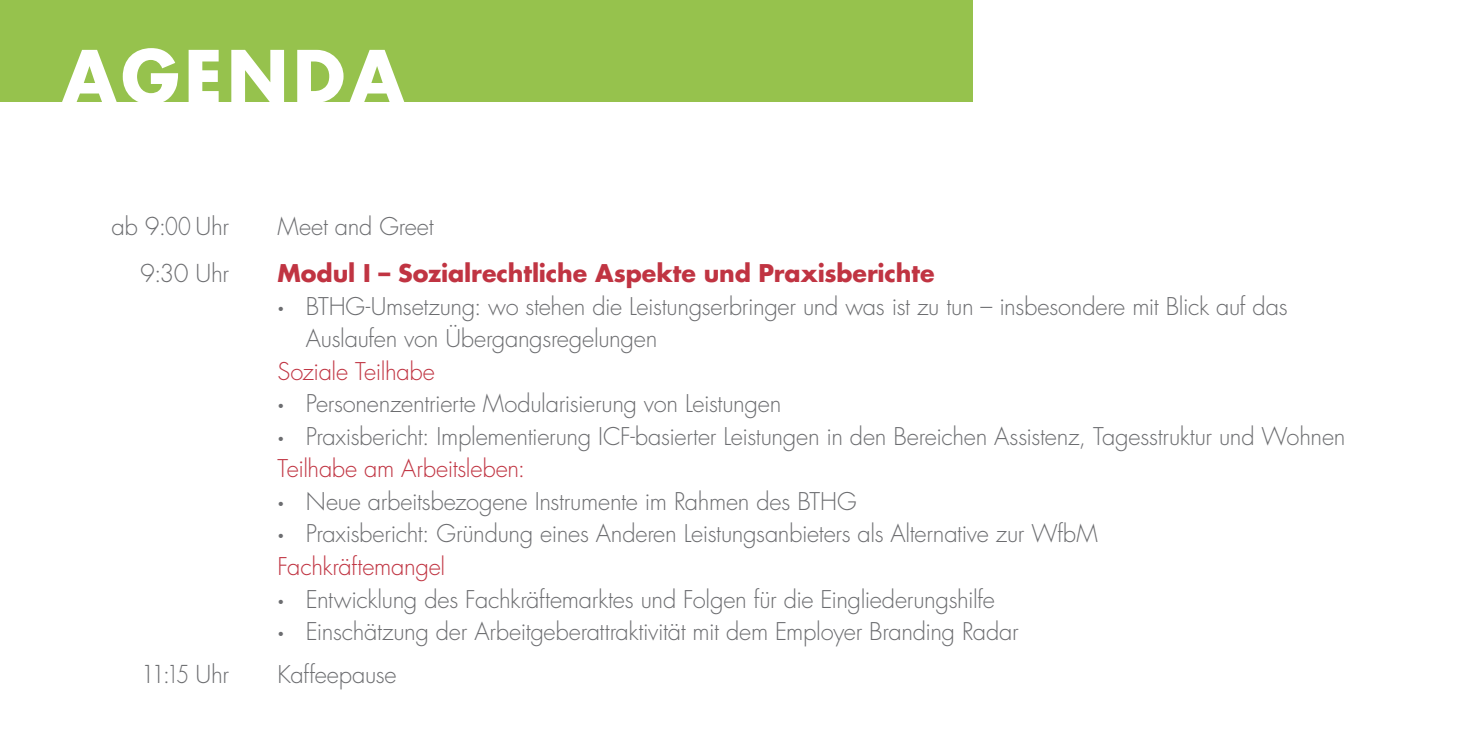
<style>
.page{position:relative;width:1482px;height:745px;background:#fff}
.page>*{position:absolute;margin:0;border:0;box-sizing:border-box;transform-origin:0 0}
.t1{font:700 70px "Futura Std";letter-spacing:.06em;color:#fff}
.t2{font:300 24px/47.5px "Futura Std";letter-spacing:-.02em;color:#6c6d70;text-align:right}
.t3{font:300 23.75px/32.5px "Futura Std";letter-spacing:-.015em;color:#6c6d70}
.t4{font:700 23.75px "Futura Std";letter-spacing:-.005em;color:#c03442}
.s1{font-weight:800}
.s2{color:#c03442}
</style>
<div class="page">
<div style="left:0;top:0;width:972px;height:102px;background:#96c24d"></div>
<h1 class="t1" style="left:62px;top:30px;width:344px">AGENDA</h1>
<p class="t2" style="left:112px;top:203px;width:119px">ab 9:00 Uhr<br>9:30 Uhr</p>
<p class="t2" style="left:140px;top:650px;width:90px">11:15 Uhr</p>
<p class="t3" style="left:277px;top:210px;width:158px">Meet and Greet</p>
<p class="t4" style="left:277px;top:257px;width:658px">Modul I – Sozialrechtliche Aspekte und Praxisberichte</p>
<p class="t3" style="left:277px;top:290px;width:1011px"><span class="s1">·</span> BTHG-Umsetzung: wo stehen die Leistungserbringer und was ist zu tun – insbesondere mit Blick auf das</p>
<p class="t3" style="left:306px;top:323px;width:353px">Auslaufen von Übergangsregelungen</p>
<p class="t3" style="left:277px;top:355px;width:1069px"><span class="s2">Soziale Teilhabe<br></span><span class="s1">·</span> Personenzentrierte Modularisierung von Leistungen<br><span class="s1">·</span> Praxisbericht: Implementierung ICF-basierter Leistungen in den Bereichen Assistenz, Tagesstruktur und Wohnen <span class="s2">Teilhabe am Arbeitsleben:<br></span><span class="s1">·</span> Neue arbeitsbezogene Instrumente im Rahmen des BTHG<br><span class="s1">·</span> Praxisbericht: Gründung eines Anderen Leistungsanbieters als Alternative zur WfbM<br><span class="s2">Fachkräftemangel<br></span><span class="s1">·</span> Entwicklung des Fachkräftemarktes und Folgen für die Eingliederungshilfe<br><span class="s1">·</span> Einschätzung der Arbeitgeberattraktivität mit dem Employer Branding Radar</p>
<p class="t3" style="left:277px;top:658px;width:121px">Kaffeepause</p>
</div>
